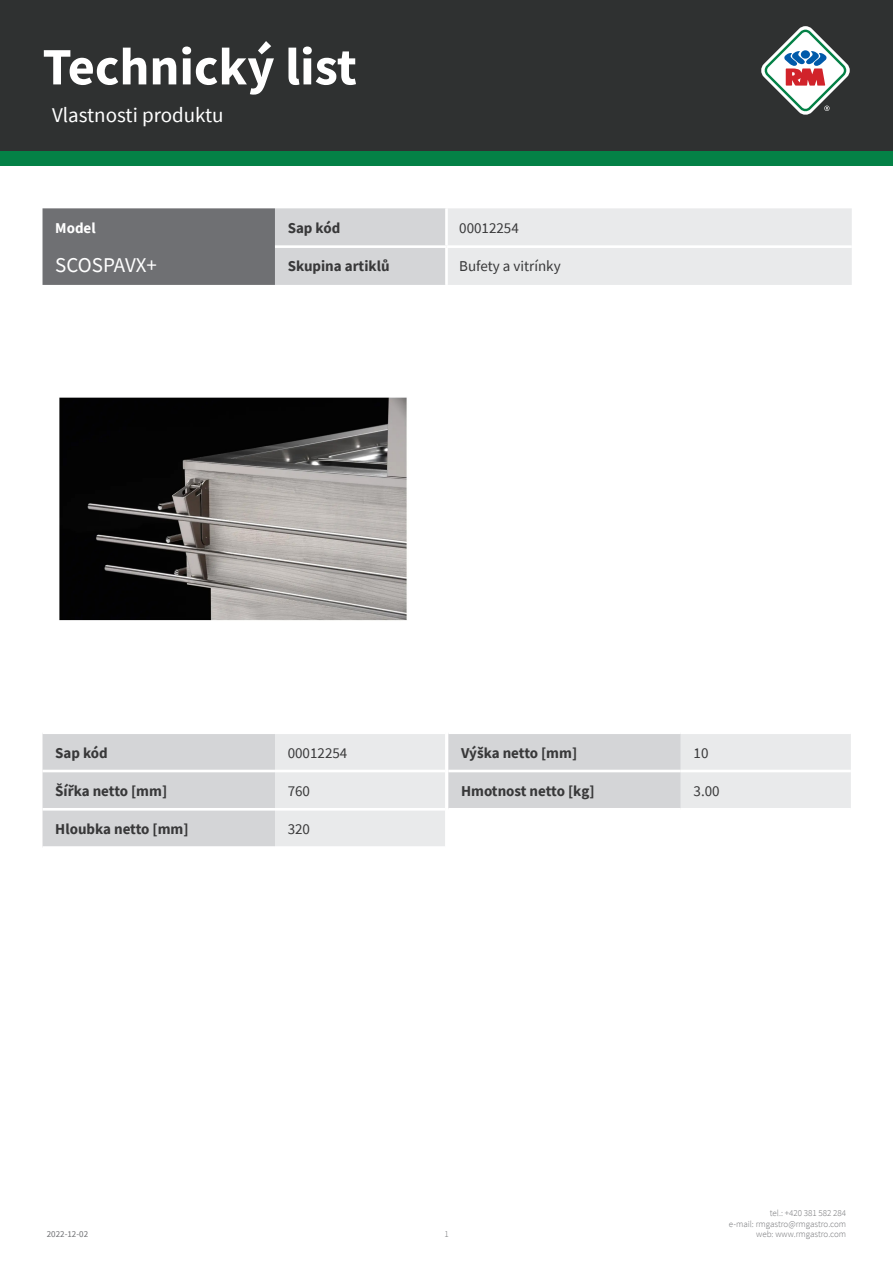
<style>
.page{position:relative;width:893px;height:1263px;background:#fff}
.page>*{position:absolute;margin:0;border:0;box-sizing:border-box;transform-origin:0 0}
.t1{font:700 52.5px "Source Sans Pro";color:#fff}
.kapitola{font:21px "Source Sans Pro";color:#fff}
.tabulka_-_headline{font:21px "Source Sans Pro";color:#fff}
.tabulka_-_text{font:700 15px "Source Sans Pro";color:#383839}
.tabulka_-_text-2{font:15px "Source Sans Pro";color:#383839}
.tabulka_-_text-3{font:700 15px "Source Sans Pro";color:#fff}
.t2{font:300 9px/10.8px "Source Sans Pro";color:#6f7073;text-align:right}
.t3{font:9px "Source Sans Pro";color:#6f7073}
</style>
<div class="page">
<div style="left:0;top:0;width:893px;height:166px;background:#048146"></div>
<div style="left:0;top:0;width:893px;height:151px;background:#2f3131"></div>
<svg style="left:761px;top:26px;width:89px;height:89px"></svg>
<img style="left:59px;top:397px;width:348px;height:224px">
<svg style="left:43px;top:734px;width:808px;height:113px"></svg>
<hr style="left:448px;top:770px;width:233px;height:2px;background:#fff">
<hr style="left:681px;top:770px;width:170px;height:2px;background:#fff">
<hr style="left:448px;top:808px;width:233px;height:2px;background:#fff">
<hr style="left:681px;top:808px;width:170px;height:2px;background:#fff">
<svg style="left:43px;top:208px;width:809px;height:77px;background:#c0c1c3"></svg>
<hr style="left:445px;top:208px;width:3px;height:37px;background:#fff">
<hr style="left:275px;top:245px;width:171px;height:3px;background:#fff">
<hr style="left:446px;top:245px;width:406px;height:3px;background:#fff">
<hr style="left:445px;top:248px;width:3px;height:37px;background:#fff">
<h1 class="t1" style="left:43px;top:31px;width:316px">Technický list</h1>
<p class="kapitola" style="left:52px;top:101px;width:173px">Vlastnosti produktu</p>
<p class="tabulka_-_text-3" style="left:55px;top:218px;width:42px">Model</p>
<p class="tabulka_-_text" style="left:288px;top:218px;width:54px">Sap kód</p>
<p class="tabulka_-_text-2" style="left:459px;top:219px;width:61px">00012254</p>
<p class="tabulka_-_headline" style="left:55px;top:251px;width:103px">SCOSPAVX+</p>
<p class="tabulka_-_text" style="left:288px;top:256px;width:103px">Skupina artiklů</p>
<p class="tabulka_-_text-2" style="left:459px;top:257px;width:103px">Bufety a vitrínky</p>
<p class="tabulka_-_text" style="left:55px;top:742px;width:54px">Sap kód</p>
<p class="tabulka_-_text-2" style="left:288px;top:743px;width:61px">00012254</p>
<p class="tabulka_-_text" style="left:55px;top:781px;width:113px">Šířka netto [mm]</p>
<p class="tabulka_-_text-2" style="left:288px;top:781px;width:24px">760</p>
<p class="tabulka_-_text" style="left:55px;top:819px;width:135px">Hloubka netto [mm]</p>
<p class="tabulka_-_text-2" style="left:288px;top:819px;width:24px">320</p>
<p class="tabulka_-_text" style="left:461px;top:742px;width:118px">Výška netto [mm]</p>
<p class="tabulka_-_text-2" style="left:693px;top:743px;width:16px">10</p>
<p class="tabulka_-_text" style="left:461px;top:781px;width:135px">Hmotnost netto [kg]</p>
<p class="tabulka_-_text-2" style="left:693px;top:781px;width:28px">3.00</p>
<p class="t3" style="left:47px;top:1229px;width:43px">2022-12-02</p>
<p class="t2" style="left:444px;top:1229px;width:6px">1</p>
<p class="t2" style="left:729px;top:1207px;width:119px">tel.: +420 381 582 284<br>e-mail: rmgastro@rmgastro.com web: www.rmgastro.com</p>
</div>
